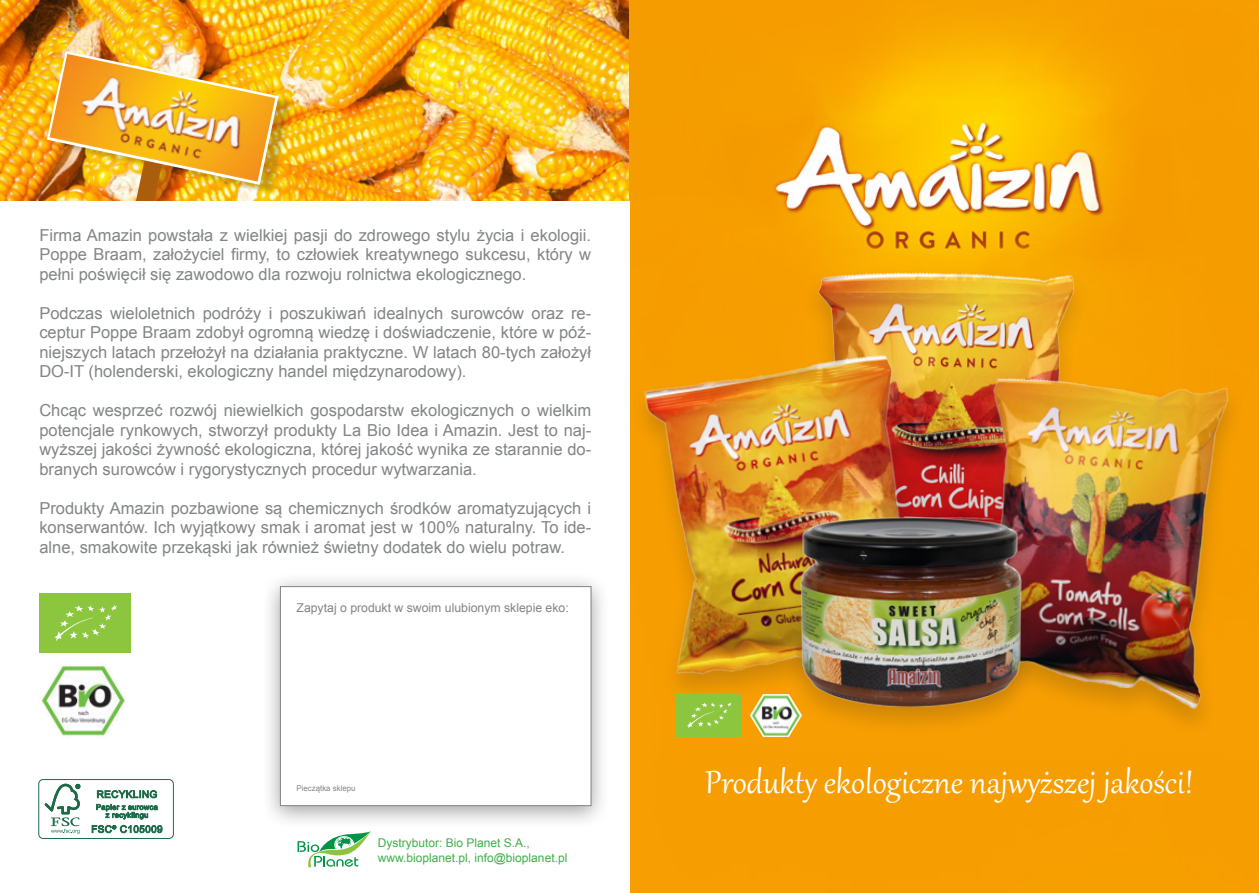
<style>
.page{position:relative;width:1259px;height:893px;background:#fff}
.page>*{position:absolute;margin:0;border:0;box-sizing:border-box;transform-origin:0 0}
.t1{font:39.3px "Gabriola";color:#fff}
.t2{font:16.5px/19.5px "Arial";color:#828487;text-align:justify}
.t3{font:12.3px "Arial";color:#828487}
.t4{font:12px/14.4px "Arial";color:#40ae49}
.t5{font:7.8px "Arial";color:#828487}
</style>
<div class="page">
<img style="left:0;top:0;width:629px;height:201px">
<div style="left:54px;top:53px;width:240px;height:253px;background:#231f20;opacity:.23"></div>
<img style="left:47px;top:51px;width:231px;height:151px">
<img style="left:50px;top:54px;width:225px;height:128px">
<img style="left:629px;top:0;width:630px;height:893px">
<img style="left:782px;top:242px;width:328px;height:77px">
<img style="left:900px;top:319px;width:359px;height:434px">
<img style="left:629px;top:319px;width:344px;height:419px">
<div style="left:782px;top:512px;width:257px;height:225px;background:#f79e02"></div>
<img style="left:732px;top:493px;width:360px;height:239px">
<div style="left:676px;top:694px;width:65px;height:43px;background:#8bc63e"></div>
<svg style="left:687px;top:702px;width:45px;height:26px"></svg>
<div style="left:0;top:202px;width:629px;height:691px;background:#fff"></div>
<div style="left:39px;top:593px;width:92px;height:60px;background:#8bc63e"></div>
<svg style="left:54px;top:605px;width:63px;height:36px"></svg>
<svg style="left:297px;top:831px;width:74px;height:36px"></svg>
<div style="left:38px;top:779px;width:136px;height:60px;border:1px solid #1c6b48;border-radius:4px"></div>
<svg style="left:45px;top:784px;width:35px;height:50px"></svg>
<svg style="left:97px;top:790px;width:60px;height:8px"></svg>
<svg style="left:96px;top:804px;width:62px;height:15px"></svg>
<svg style="left:92px;top:825px;width:70px;height:8px"></svg>
<div style="left:261px;top:572px;width:349px;height:257px;background:#231f20;opacity:.42"></div>
<div style="left:280px;top:586px;width:311px;height:220px;background:#fff;border:1px solid #828487"></div>
<svg style="left:758px;top:694px;width:5px;height:8px"></svg>
<svg style="left:56px;top:668px;width:5px;height:8px"></svg>
<p class="t2" style="left:39px;top:225px;width:553px">Firma Amazin powstała z wielkiej pasji do zdrowego stylu życia i ekologii.<br>Poppe Braam, założyciel firmy, to człowiek kreatywnego sukcesu, który w pełni poświęcił się zawodowo dla rozwoju rolnictwa ekologicznego.</p>
<p class="t2" style="left:39px;top:303px;width:553px">Podczas wieloletnich podróży i poszukiwań idealnych surowców oraz re&shy;ceptur Poppe Braam zdobył ogromną wiedzę i doświadczenie, które w póź&shy;niejszych latach przełożył na działania praktyczne. W latach 80-tych założył DO-IT (holenderski, ekologiczny handel międzynarodowy).</p>
<p class="t2" style="left:39px;top:401px;width:553px">Chcąc wesprzeć rozwój niewielkich gospodarstw ekologicznych o wielkim potencjale rynkowych, stworzył produkty La Bio Idea i Amazin. Jest to naj&shy;wyższej jakości żywność ekologiczna, której jakość wynika ze starannie do&shy;branych surowców i rygorystycznych procedur wytwarzania.</p>
<p class="t2" style="left:39px;top:498px;width:553px">Produkty Amazin pozbawione są chemicznych środków aromatyzujących i konserwantów. Ich wyjątkowy smak i aromat jest w 100% naturalny. To ide&shy;alne, smakowite przekąski jak również świetny dodatek do wielu potraw.</p>
<p class="t3" style="left:296px;top:600px;width:274px">Zapytaj o produkt w swoim ulubionym sklepie eko:</p>
<p class="t5" style="left:296px;top:783px;width:61px">Pieczątka sklepu</p>
<p class="t4" style="left:378px;top:836px;width:191px">Dystrybutor: Bio Planet S.A., www.bioplanet.pl, info@bioplanet.pl</p>
<h1 class="t1" style="left:705px;top:756px;width:490px">Produkty ekologiczne najwyższej jakości!</h1>
</div>
